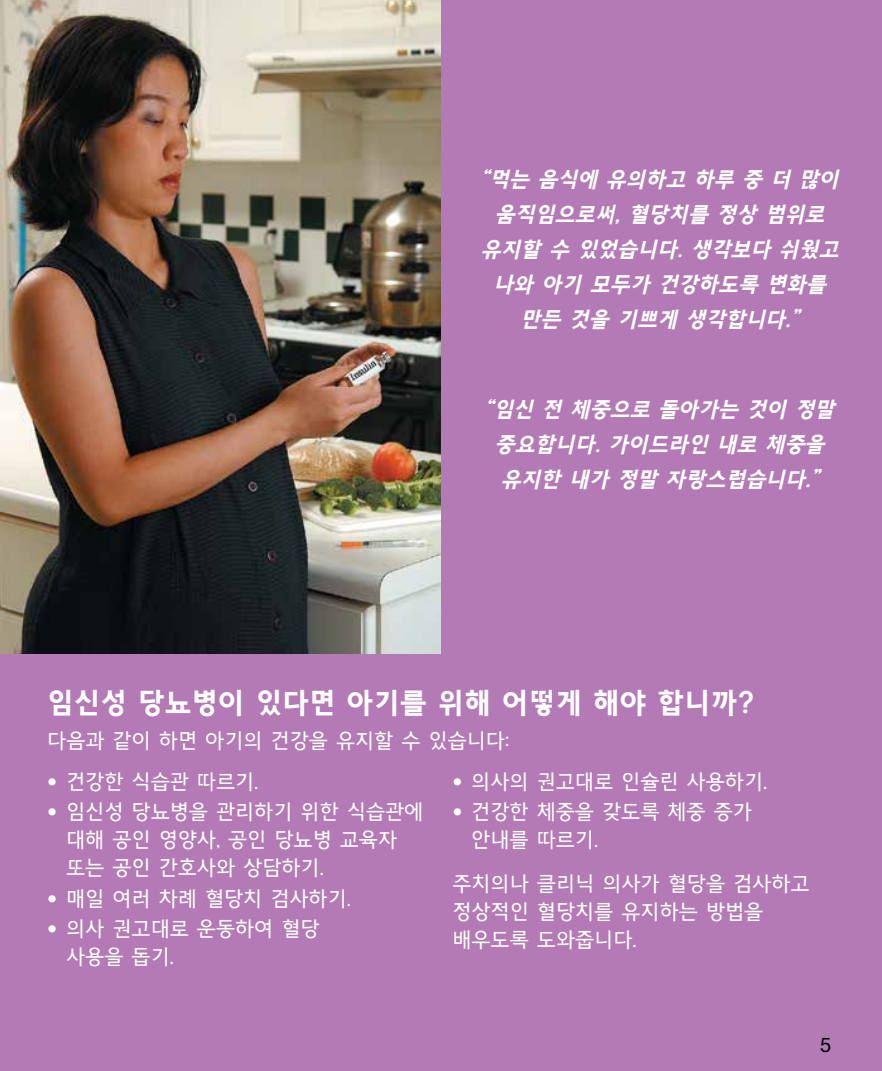
<style>
.page{position:relative;width:882px;height:1071px;background:#b37ab5}
.page>*{position:absolute;margin:0;border:0;box-sizing:border-box;transform-origin:0 0}
.t1{font:28px "THE Jung 170";color:#fff}
.t2{font:italic 21px/35px "THE Jung 170";color:#fff;text-align:center}
.t3{font:20.12px/28px "THE Jung 140";color:#fff}
.t4{font:20.12px "Helvetica Neue LT Std";color:#000}
.s1{font-family:"Helvetica Neue LT Std"}
</style>
<div class="page">
<img style="left:0;top:0;width:441px;height:654px">
<p class="t2" style="left:481px;top:162px;width:365px">“먹는 음식에 유의하고 하루 중 더 많이 움직임으로써, 혈당치를 정상 범위로 유지할 수 있었습니다. 생각보다 쉬웠고 나와 아기 모두가 건강하도록 변화를 만든 것을 기쁘게 생각합니다.”</p>
<p class="t2" style="left:485px;top:392px;width:357px">“임신 전 체중으로 돌아가는 것이 정말 중요합니다. 가이드라인 내로 체중을 유지한 내가 정말 자랑스럽습니다.”</p>
<h1 class="t1" style="left:47px;top:686px;width:708px">임신성 당뇨병이 있다면 아기를 위해 어떻게 해야 합니까?</h1>
<p class="t3" style="left:47px;top:727px;width:463px">다음과 같이 하면 아기의 건강을 유지할 수 있습니다:</p>
<p class="t3" style="left:47px;top:767px;width:213px"><span class="s1">•</span> 건강한 식습관 따르기.</p>
<p class="t3" style="left:66px;top:798px;width:359px;text-indent:-19px"><span class="s1">•</span> 임신성 당뇨병을 관리하기 위한 식습관에 대해 공인 영양사, 공인 당뇨병 교육자 또는 공인 간호사와 상담하기.</p>
<p class="t3" style="left:47px;top:884px;width:305px"><span class="s1">•</span> 매일 여러 차례 혈당치 검사하기.</p>
<p class="t3" style="left:66px;top:915px;width:255px;text-indent:-19px"><span class="s1">•</span> 의사 권고대로 운동하여 혈당 사용을 돕기.</p>
<p class="t3" style="left:452px;top:767px;width:316px"><span class="s1">•</span> 의사의 권고대로 인슐린 사용하기.</p>
<p class="t3" style="left:471px;top:798px;width:282px;text-indent:-19px"><span class="s1">•</span> 건강한 체중을 갖도록 체중 증가 안내를 따르기.</p>
<p class="t3" style="left:452px;top:870px;width:359px">주치의나 클리닉 의사가 혈당을 검사하고 정상적인 혈당치를 유지하는 방법을 배우도록 도와줍니다.</p>
<p class="t4" style="left:820px;top:1033px;width:13px">5</p>
</div>
